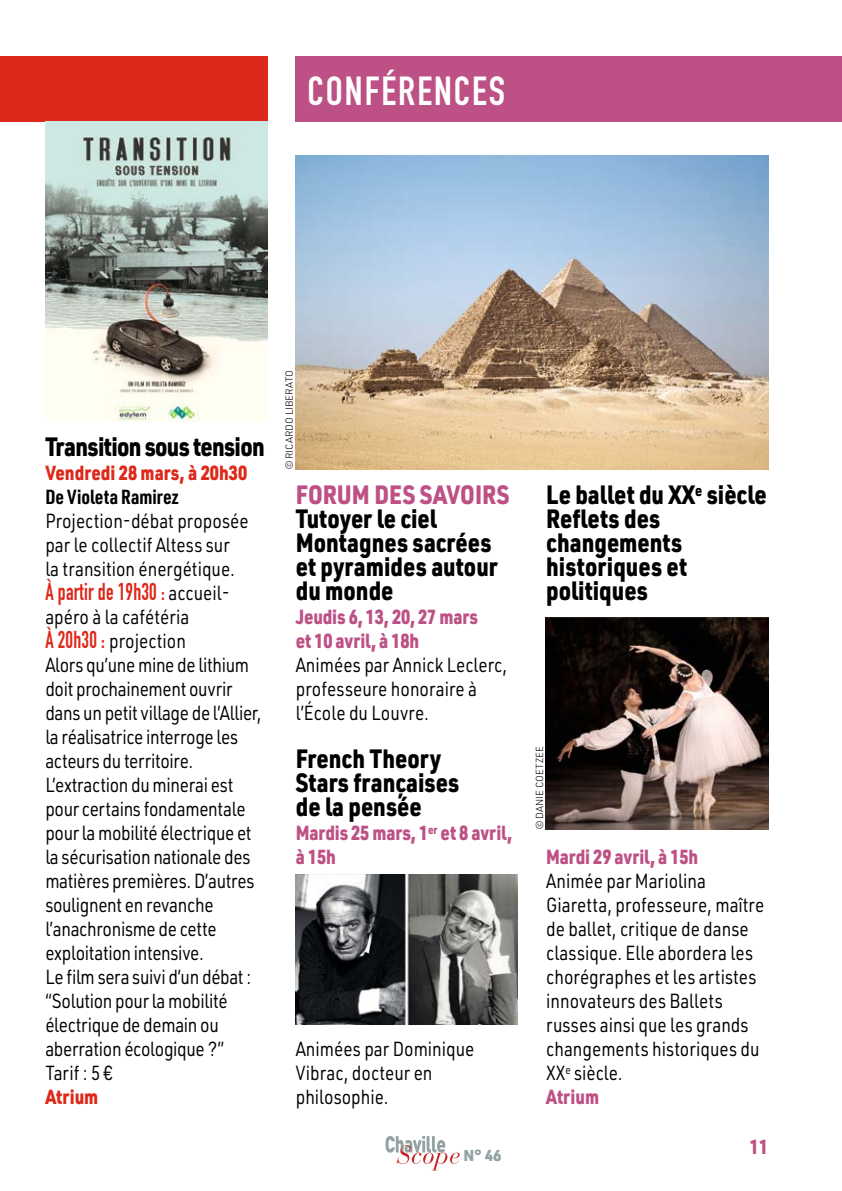
<style>
.page{position:relative;width:842px;height:1191px;background:#fff}
.page>*{position:absolute;margin:0;border:0;box-sizing:border-box;transform-origin:0 0}
.t1{font:40px "DIN Engschrift LT Pro";letter-spacing:.05em;color:#fff}
.t2{font:900 26px/24px "URWDIN";color:#000;scale:.85 1}
.t3{font:900 26px "URWDIN";letter-spacing:-.03em;color:#000;scale:.85 1}
.t4{font:900 26px "URWDIN";color:#bd5186;scale:.85 1}
.t5{font:24px "DIN Engschrift LT Pro";letter-spacing:.01em;color:#dc291a;scale:.85 1}
.t6{font:20px/24px "URWDIN";letter-spacing:-.02em;color:#000;scale:.85 1}
.t7{font:20px/24px "URWDIN";color:#000;scale:.85 1}
.t8{font:900 20px/24px "URWDIN";letter-spacing:-.01em;color:#bd5186;scale:.85 1}
.t9{font:900 20px "URWDIN";color:#dc291a;scale:.85 1}
.t10{font:700 20px "URWDIN Cond";color:#000}
.t11{font:900 15.6px "URWDIN";color:#93a3a3}
.t12{font:300 10px "URWDIN";color:#000}
.s1{font-family:"URWDIN";font-size:20px;color:#000}
.s2{font-family:"DIN Engschrift LT Pro";font-size:24px;color:#dc291a}
.s3{font-weight:900;color:#bd5186}
</style>
<div class="page">
<svg style="left:385px;top:1136px;width:75px;height:34px"></svg>
<div style="left:0;top:57px;width:267px;height:65px;background:#dc291a"></div>
<div style="left:296px;top:57px;width:546px;height:65px;background:#bd5186"></div>
<img style="left:296px;top:155px;width:472px;height:314px">
<img style="left:296px;top:874px;width:221px;height:150px">
<img style="left:546px;top:617px;width:222px;height:212px">
<img style="left:45px;top:122px;width:222px;height:299px">
<h1 class="t1" style="left:308px;top:68px;width:199px">CONFÉRENCES</h1>
<h2 class="t3" style="left:45px;top:429px;width:260px">Transition sous tension</h2>
<p class="t9" style="left:45px;top:459px;width:239px">Vendredi 28 mars, à 20h30</p>
<p class="t10" style="left:45px;top:483px;width:135px">De Violeta Ramirez</p>
<p class="t7" style="left:45px;top:508px;width:241px">Projection-débat proposée par le collectif Altess sur<br>la transition énergétique.</p>
<p class="t5" style="left:45px;top:578px;width:219px">À partir de 19h30 : <span class="s1">accueil-</span></p>
<p class="t6" style="left:45px;top:604px;width:256px">apéro à la cafétéria<br><span class="s2">À 20h30 :</span> projection<br>Alors qu’une mine de lithium doit prochainement ouvrir dans un petit village de l’Allier, la réalisatrice interroge les acteurs du territoire.<br>L’extraction du minerai est pour certains fondamentale pour la mobilité électrique et la sécurisation nationale des matières premières. D’autres soulignent en revanche l’anachronisme de cette exploitation intensive.<br>Le film sera suivi d’un débat : “Solution pour la mobilité électrique de demain ou aberration écologique ?”<br>Tarif : 5 €</p>
<p class="t9" style="left:45px;top:1083px;width:64px">Atrium</p>
<p class="t12" style="left:283px;top:469px;width:101px;rotate:-90deg">© RICARDO LIBERATO</p>
<h2 class="t4" style="left:296px;top:477px;width:253px">FORUM DES SAVOIRS</h2>
<h2 class="t2" style="left:296px;top:506px;width:239px">Tutoyer le ciel<br>Montagnes sacrées et pyramides autour du monde</h2>
<p class="t8" style="left:296px;top:604px;width:216px">Jeudis 6, 13, 20, 27 mars et 10 avril, à 18h</p>
<p class="t7" style="left:296px;top:652px;width:250px">Animées par Annick Leclerc, professeure honoraire à l’École du Louvre.</p>
<h2 class="t2" style="left:296px;top:746px;width:194px">French Theory<br>Stars françaises de la pensée</h2>
<p class="t8" style="left:296px;top:820px;width:256px">Mardis 25 mars, 1<sup>er</sup> et 8 avril, à 15h</p>
<p class="t7" style="left:296px;top:1036px;width:212px">Animées par Dominique<br>Vibrac, docteur en philosophie.</p>
<p class="t11" style="left:464px;top:1145px;width:39px">N° 46</p>
<h2 class="t2" style="left:546px;top:482px;width:261px">Le ballet du XX<sup>e</sup> siècle<br>Reflets des changements historiques et politiques</h2>
<p class="t12" style="left:533px;top:829px;width:85px;rotate:-90deg">© DANIE COETZEE</p>
<p class="t8" style="left:546px;top:844px;width:180px">Mardi 29 avril, à 15h</p>
<p class="t7" style="left:546px;top:868px;width:258px">Animée par Mariolina<br>Giaretta, professeure, maître de ballet, critique de danse classique. Elle abordera les chorégraphes et les artistes innovateurs des Ballets russes ainsi que les grands changements historiques du<br>XX<sup>e</sup> siècle.<br><span class="s3">Atrium</span></p>
<p class="t8" style="left:750px;top:1134px;width:23px">11</p>
</div>
